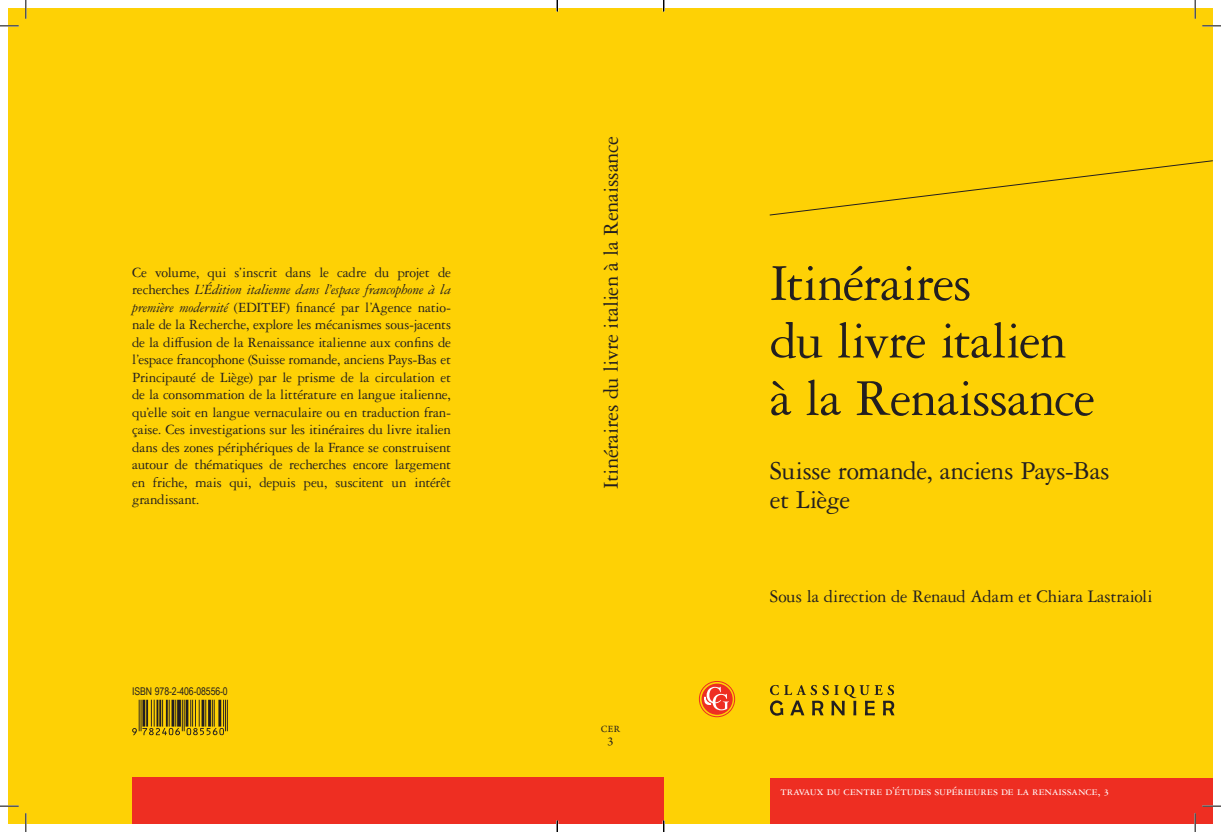
<style>
.page{position:relative;width:1221px;height:832px;background:#fff}
.page>*{position:absolute;margin:0;border:0;box-sizing:border-box;transform-origin:0 0}
.t1{font:55px/57.5px "Garamond 3 LT Pro";letter-spacing:-.03em;color:#231f20}
.t2{font:27.5px/28.8px "Garamond 3 LT Pro";letter-spacing:-.02em;color:#231f20}
.t3{font:22.5px "Garamond 3 LT Pro";letter-spacing:-.02em;color:#231f20}
.t4{font:18.75px "Garamond 3 LT Pro";letter-spacing:-.015em;color:#231f20}
.t5{font:15px/17.5px "Garamond 3 LT Pro";letter-spacing:-.015em;color:#231f20;text-align:justify}
.t6{font:12.5px "Garamond 3 LT Pro";color:#fff}
.t7{font:12.5px "Arno Pro";color:#231f20}
.t8{font:10.62px "Arial Narrow";letter-spacing:-.01em;color:#231f20}
.t9{font:10px "Arno Pro";color:#231f20}
.s1{font-style:italic}
</style>
<div class="page">
<div style="left:8px;top:8px;width:1205px;height:815px;background:#fed105"></div>
<div style="left:770px;top:777px;width:443px;height:46px;background:#ee2e22"></div>
<div style="left:702px;top:684px;width:30px;height:29px;background:#ee2e22;border-radius:50%"></div>
<div style="left:702px;top:683px;width:31px;height:31px;border:1px solid #ee2e22;border-radius:50%"></div>
<svg style="left:703px;top:682px;width:26px;height:28px"></svg>
<div style="left:699px;top:680px;width:36px;height:36px;border:1px solid #ee2e22;border-radius:50%"></div>
<svg style="left:770px;top:684px;width:124px;height:31px"></svg>
<div style="left:132px;top:777px;width:532px;height:46px;background:#ee2e22"></div>
<svg style="left:769px;top:160px;width:444px;height:56px"></svg>
<svg style="left:132px;top:699px;width:96px;height:35px"></svg>
<svg style="left:0;top:25px;width:19px;height:2px"></svg>
<svg style="left:1202px;top:25px;width:19px;height:2px"></svg>
<svg style="left:0;top:805px;width:19px;height:1px"></svg>
<svg style="left:1202px;top:805px;width:19px;height:1px"></svg>
<svg style="left:25px;top:0;width:2px;height:19px"></svg>
<svg style="left:25px;top:813px;width:2px;height:18px"></svg>
<svg style="left:1194px;top:0;width:2px;height:19px"></svg>
<svg style="left:1194px;top:813px;width:2px;height:18px"></svg>
<p class="t5" style="left:132px;top:263px;width:320px">Ce volume, qui s’inscrit dans le cadre du projet de recherches <span class="s1">L’Édition italienne dans l’espace francophone à la première modernité</span> (EDITEF) financé par l’Agence natio&shy;nale de la Recherche, explore les mécanismes sous-jacents de la diffusion de la Renaissance italienne aux confins de l’espace francophone (Suisse romande, anciens Pays-Bas et Principauté de Liège) par le prisme de la circulation et de la consommation de la littérature en langue italienne, qu’elle soit en langue vernaculaire ou en traduction fran&shy;çaise. Ces investigations sur les itinéraires du livre italien dans des zones périphériques de la France se construisent autour de thématiques de recherches encore largement en friche, mais qui, depuis peu, suscitent un intérêt grandissant.</p>
<p class="t8" style="left:132px;top:683px;width:97px">ISBN 978-2-406-08556-0</p>
<h3 class="t3" style="left:598px;top:488px;width:354px;rotate:-90deg">Itinéraires du livre italien à la Renaissance</h3>
<p class="t9" style="left:601px;top:723px;width:21px">CER</p>
<p class="t7" style="left:608px;top:733px;width:7px">3</p>
<h1 class="t1" style="left:770px;top:254px;width:327px">Itinéraires<br>du livre italien à la Renaissance</h1>
<h2 class="t2" style="left:770px;top:456px;width:341px">Suisse romande, anciens Pays-Bas et Liège</h2>
<p class="t4" style="left:770px;top:586px;width:384px">Sous la direction de Renaud Adam et Chiara Lastraioli</p>
<p class="t6" style="left:781px;top:783px;width:330px">Travaux du Centre d’études supérieures de la Renaissance, 3</p>
</div>
